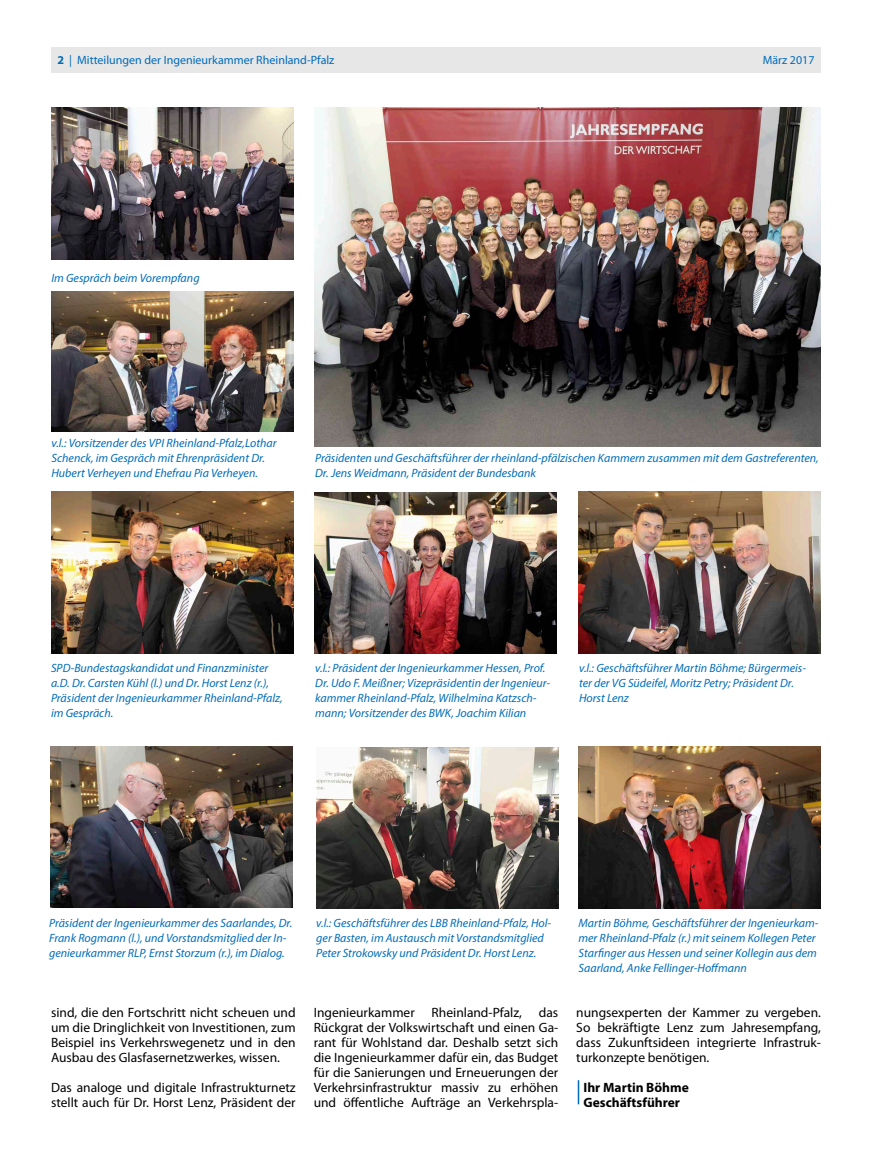
<style>
.page{position:relative;width:872px;height:1170px;background:#fff}
.page>*{position:absolute;margin:0;border:0;box-sizing:border-box;transform-origin:0 0}
.t1{font:13.5px/15px "Myriad Pro";color:#000;text-align:justify}
.t2{font:700 13.5px/15px "Myriad Pro";color:#000}
.t3{font:italic 12px/15px "Myriad Pro";color:#006cba}
.t4{font:12px "Myriad Pro";color:#006cba}
.s1{font-weight:700}
</style>
<div class="page">
<div style="left:51px;top:47px;width:770px;height:25px;background:#e7e7e7"></div>
<img style="left:51px;top:491px;width:242px;height:162px">
<svg style="left:578px;top:1080px;width:1px;height:24px"></svg>
<img style="left:315px;top:108px;width:506px;height:338px">
<img style="left:51px;top:108px;width:242px;height:151px">
<img style="left:51px;top:291px;width:242px;height:141px">
<img style="left:50px;top:746px;width:242px;height:161px">
<img style="left:314px;top:492px;width:242px;height:161px">
<img style="left:578px;top:746px;width:243px;height:162px">
<img style="left:316px;top:747px;width:243px;height:161px">
<img style="left:578px;top:492px;width:243px;height:161px">
<p class="t4" style="left:57px;top:53px;width:278px"><span class="s1">2</span> | Mitteilungen der Ingenieurkammer Rheinland-Pfalz</p>
<p class="t4" style="left:762px;top:53px;width:53px">März 2017</p>
<p class="t3" style="left:51px;top:270px;width:150px">Im Gespräch beim Vorempfang</p>
<p class="t3" style="left:51px;top:435px;width:227px">v.l.: Vorsitzender des VPI Rheinland-Pfalz,Lothar<br>Schenck, im Gespräch mit Ehrenpräsident Dr.<br>Hubert Verheyen und Ehefrau Pia Verheyen.</p>
<p class="t3" style="left:315px;top:450px;width:505px">Präsidenten und Geschäftsführer der rheinland-pfälzischen Kammern zusammen mit dem Gastreferenten,<br>Dr. Jens Weidmann, Präsident der Bundesbank</p>
<p class="t3" style="left:51px;top:660px;width:233px">SPD-Bundestagskandidat und Finanzminister a.D. Dr. Carsten Kühl (l.) und Dr. Horst Lenz (r.), Präsident der Ingenieurkammer Rheinland-Pfalz, im Gespräch.</p>
<p class="t3" style="left:315px;top:660px;width:237px">v.l.: Präsident der Ingenieurkammer Hessen, Prof.<br>Dr. Udo F. Meißner; Vizepräsidentin der Ingenieur&shy;kammer Rheinland-Pfalz, Wilhelmina Katzsch&shy;mann; Vorsitzender des BWK, Joachim Kilian</p>
<p class="t3" style="left:579px;top:660px;width:228px">v.l.: Geschäftsführer Martin Böhme; Bürgermeis&shy;ter der VG Südeifel, Moritz Petry; Präsident Dr.<br>Horst Lenz</p>
<p class="t3" style="left:49px;top:915px;width:245px">Präsident der Ingenieurkammer des Saarlandes, Dr.<br>Frank Rogmann (l.), und Vorstandsmitglied der In&shy;genieurkammer RLP, Ernst Storzum (r.), im Dialog.</p>
<p class="t1" style="left:51px;top:1004px;width:246px">sind, die den Fortschritt nicht scheuen und um die Dringlichkeit von Investitionen, zum Beispiel ins Verkehrswegenetz und in den Ausbau des Glasfasernetzwerkes, wissen.</p>
<p class="t1" style="left:51px;top:1079px;width:246px">Das analoge und digitale Infrastrukturnetz stellt auch für Dr. Horst Lenz, Präsident der</p>
<p class="t3" style="left:316px;top:915px;width:236px">v.l.: Geschäftsführer des LBB Rheinland-Pfalz, Hol&shy;ger Basten, im Austausch mit Vorstandsmitglied<br>Peter Strokowsky und Präsident Dr. Horst Lenz.</p>
<p class="t3" style="left:578px;top:915px;width:242px">Martin Böhme, Geschäftsführer der Ingenieurkam&shy;mer Rheinland-Pfalz (r.) mit seinem Kollegen Peter Starfinger aus Hessen und seiner Kollegin aus dem Saarland, Anke Fellinger-Hoffmann</p>
<p class="t1" style="left:314px;top:1004px;width:246px">Ingenieurkammer Rheinland-Pfalz, das Rückgrat der Volkswirtschaft und einen Ga&shy;rant für Wohlstand dar. Deshalb setzt sich die Ingenieurkammer dafür ein, das Budget für die Sanierungen und Erneuerungen der Verkehrsinfrastruktur massiv zu erhöhen und öffentliche Aufträge an Verkehrspla-</p>
<p class="t1" style="left:576px;top:1004px;width:246px">nungsexperten der Kammer zu vergeben.<br>So bekräftigte Lenz zum Jahresempfang, dass Zukunftsideen integrierte Infrastruk&shy;turkonzepte benötigen.</p>
<p class="t2" style="left:583px;top:1079px;width:107px">Ihr Martin Böhme<br>Geschäftsführer</p>
</div>
